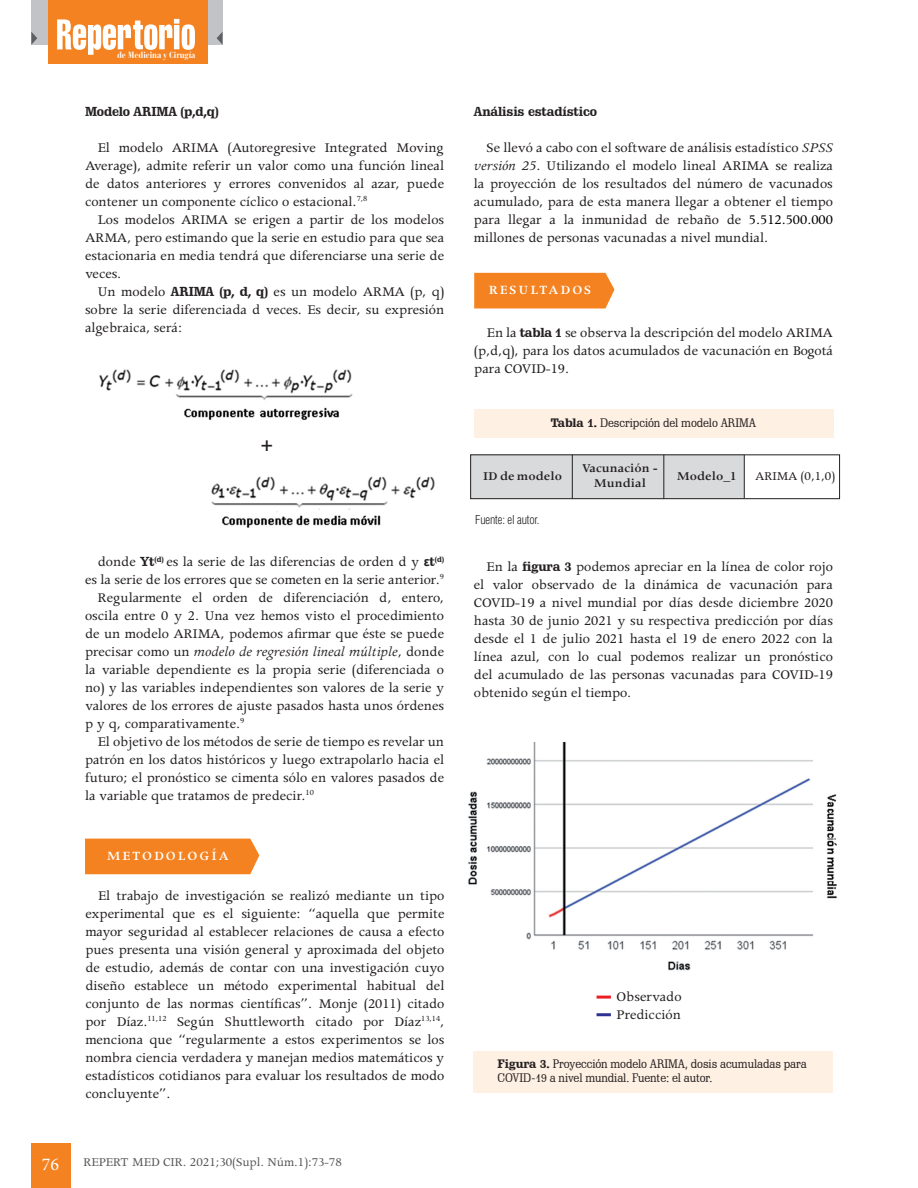
<style>
.page{position:relative;width:918px;height:1188px;background:#fff}
.page>*{position:absolute;margin:0;border:0;box-sizing:border-box;transform-origin:0 0}
.t1{font:18px "Minion Pro";color:#fff}
.Estilo_de_párrafo_1{font:700 17.85px "Schadow BT";color:#231f20}
.Estilo_de_párrafo_1-2{font:15px/18px "Apollo MT Std";color:#231f20;text-align:justify}
.t2{font:600 14.25px "Apollo MT Std";letter-spacing:.14em;color:#fff}
.t3{font:13.5px "Apollo MT Std";color:#57585a}
.Estilo_de_párrafo_1-3{font:600 13.5px/15px "Apollo MT Std";color:#231f20;text-align:center}
.Estilo_de_párrafo_1-4{font:13.5px "Apollo MT Std";color:#231f20}
.Estilo_de_párrafo_1-5{font:700 12.75px "Schadow BT";letter-spacing:-.015em;color:#231f20}
.t4{font:12px/14.4px "Schadow BT";letter-spacing:-.01em;color:#231f20}
.t5{font:300 condensed 12px "Helvetica LT Std";letter-spacing:-.01em;color:#231f20}
.t6{font:700 condensed 9px "Bauer Bodoni Std";color:#fff}
.s1{font-family:"Schadow BT";font-weight:700;font-size:12.75px}
.s2{font-family:"Arial";font-weight:700;font-size:12.75px}
.s3{font-style:italic}
.s4{color:#000}
.s5{font-weight:700}
</style>
<div class="page">
<div style="left:31px;top:1143px;width:39px;height:45px;background:#f58220"></div>
<div style="left:31px;top:0;width:192px;height:45px;background:#c2c3c6"></div>
<div style="left:48px;top:0;width:159px;height:64px;background:#f58220"></div>
<svg style="left:57px;top:19px;width:138px;height:36px"></svg>
<svg style="left:31px;top:32px;width:6px;height:13px"></svg>
<svg style="left:217px;top:32px;width:6px;height:13px"></svg>
<div style="left:470px;top:455px;width:274px;height:44px;background:#d9dadc"></div>
<img style="left:99px;top:369px;width:254px;height:51px">
<img style="left:211px;top:476px;width:224px;height:52px">
<div style="left:85px;top:839px;width:174px;height:35px;background:#f58220"></div>
<div style="left:474px;top:273px;width:141px;height:35px;background:#f58220"></div>
<div style="left:470px;top:455px;width:370px;height:44px;border:1px solid #231f20"></div>
<hr style="left:572px;top:455px;width:1px;height:44px;background:#231f20">
<hr style="left:664px;top:455px;width:1px;height:44px;background:#231f20">
<hr style="left:744px;top:455px;width:1px;height:44px;background:#231f20">
<div style="left:474px;top:409px;width:359px;height:28px;background:#fef0e2"></div>
<img style="left:468px;top:742px;width:369px;height:229px">
<hr style="left:597px;top:996px;width:14px;height:3px;background:#ee1d23">
<hr style="left:597px;top:1013px;width:14px;height:3px;background:#2e3092">
<div style="left:474px;top:1051px;width:359px;height:42px;background:#fef0e2"></div>
<p class="t6" style="left:117px;top:50px;width:80px">de Medicina y Cirugía</p>
<p class="Estilo_de_párrafo_1-5" style="left:85px;top:104px;width:135px">Modelo ARIMA (p,d,q)</p>
<p class="Estilo_de_párrafo_1-2" style="left:85px;top:140px;width:361px;text-indent:13px">El modelo ARIMA (Autoregresive Integrated Moving Average), admite referir un valor como una función lineal de datos anteriores y errores convenidos al azar, puede contener un componente cíclico o estacional.<sup>7,8</sup></p>
<p class="Estilo_de_párrafo_1-2" style="left:85px;top:212px;width:361px;text-indent:13px">Los modelos ARIMA se erigen a partir de los modelos ARMA, pero estimando que la serie en estudio para que sea estacionaria en media tendrá que diferenciarse una serie de veces.</p>
<p class="Estilo_de_párrafo_1-2" style="left:85px;top:284px;width:361px;text-indent:13px">Un modelo <span class="s1">ARIMA (p, d, q)</span> es un modelo ARMA (p, q) sobre la serie diferenciada d veces. Es decir, su expresión algebraica, será:</p>
<p class="Estilo_de_párrafo_1" style="left:259px;top:434px;width:16px">+</p>
<p class="t1" style="left:42px;top:1152px;width:19px">76</p>
<p class="Estilo_de_párrafo_1-2" style="left:85px;top:554px;width:361px;text-align:right">donde <span class="s1">Yt</span><sup>(d)</sup> es la serie de las diferencias de orden d y <span class="s2">ε</span><span class="s1">t</span><sup>(d) </sup>es la serie de los errores que se cometen en la serie anterior.<sup>9</sup></p>
<p class="Estilo_de_párrafo_1-2" style="left:85px;top:590px;width:361px;text-indent:13px">Regularmente el orden de diferenciación d, entero, oscila entre 0 y 2. Una vez hemos visto el procedimiento de un modelo ARIMA, podemos afirmar que éste se puede precisar como un <span class="s3">modelo de regresión lineal múltiple</span>, donde la variable dependiente es la propia serie (diferenciada o no) y las variables independientes son valores de la serie y valores de los errores de ajuste pasados hasta unos órdenes p y q, comparativamente.<sup>9</sup></p>
<p class="Estilo_de_párrafo_1-2" style="left:85px;top:734px;width:361px;text-indent:13px">El objetivo de los métodos de serie de tiempo es revelar un patrón en los datos históricos y luego extrapolarlo hacia el futuro; el pronóstico se cimenta sólo en valores pasados de la variable que tratamos de predecir.<sup>10</sup></p>
<p class="t2" style="left:107px;top:848px;width:124px">METODOLOGÍA</p>
<p class="Estilo_de_párrafo_1-2" style="left:85px;top:887px;width:361px;text-indent:13px">El trabajo de investigación se realizó mediante un tipo experimental que es el siguiente: “aquella que permite mayor seguridad al establecer relaciones de causa a efecto pues presenta una visión general y aproximada del objeto de estudio, además de contar con una investigación cuyo diseño establece un método experimental habitual del conjunto de las normas científicas”. Monje (2011) citado por Díaz.<sup>11,12</sup> Según Shuttleworth citado por Díaz<sup>13,14</sup>, menciona que “regularmente a estos experimentos se los nombra ciencia verdadera y manejan medios matemáticos y estadísticos cotidianos para evaluar los resultados de modo concluyente”.</p>
<p class="t3" style="left:83px;top:1155px;width:260px">REPERT MED CIR. 2021;30(Supl. Núm.1):73-78</p>
<p class="Estilo_de_párrafo_1-5" style="left:474px;top:104px;width:125px">Análisis estadístico</p>
<p class="Estilo_de_párrafo_1-2" style="left:474px;top:140px;width:361px;text-indent:13px">Se llevó a cabo con el software de análisis estadístico <span class="s3">SPSS versión 25</span>. Utilizando el modelo lineal ARIMA se realiza la proyección de los resultados del número de vacunados acumulado, para de esta manera llegar a obtener el tiempo para llegar a la inmunidad de rebaño de <span class="s4">5.512.500.000 </span>millones de personas vacunadas a nivel mundial.</p>
<p class="t2" style="left:489px;top:282px;width:104px">RESULTADOS</p>
<p class="Estilo_de_párrafo_1-2" style="left:474px;top:325px;width:360px;text-indent:13px">En la <span class="s1">tabla 1</span> se observa la descripción del modelo ARIMA (p,d,q), para los datos acumulados de vacunación en Bogotá para COVID-19.</p>
<p class="t4" style="left:551px;top:415px;width:207px"><span class="s5">Tabla 1.</span> Descripción del modelo ARIMA</p>
<p class="Estilo_de_párrafo_1-3" style="left:582px;top:462px;width:77px">Vacunación -<br>Mundial</p>
<p class="Estilo_de_párrafo_1-3" style="left:483px;top:469px;width:80px">ID de modelo</p>
<p class="Estilo_de_párrafo_1-3" style="left:677px;top:469px;width:61px">Modelo_1</p>
<p class="Estilo_de_párrafo_1-4" style="left:755px;top:469px;width:81px">ARIMA (0,1,0)</p>
<p class="t5" style="left:475px;top:512px;width:66px">Fuente: el autor.</p>
<p class="Estilo_de_párrafo_1-2" style="left:474px;top:559px;width:361px;text-indent:13px">En la <span class="s1">figura 3</span> podemos apreciar en la línea de color rojo el valor observado de la dinámica de vacunación para COVID-19 a nivel mundial por días desde diciembre 2020 hasta 30 de junio 2021 y su respectiva predicción por días desde el 1 de julio 2021 hasta el 19 de enero 2022 con la línea azul, con lo cual podemos realizar un pronóstico del acumulado de las personas vacunadas para COVID-19 obtenido según el tiempo.</p>
<p class="Estilo_de_párrafo_1-2" style="left:617px;top:988px;width:67px">Observado</p>
<p class="Estilo_de_párrafo_1-2" style="left:617px;top:1006px;width:66px">Predicción</p>
<p class="t4" style="left:498px;top:1056px;width:311px"><span class="s5">Figura 3.</span> Proyección modelo ARIMA, dosis acumuladas para<br>COVID-19 a nivel mundial. Fuente: el autor.</p>
</div>
